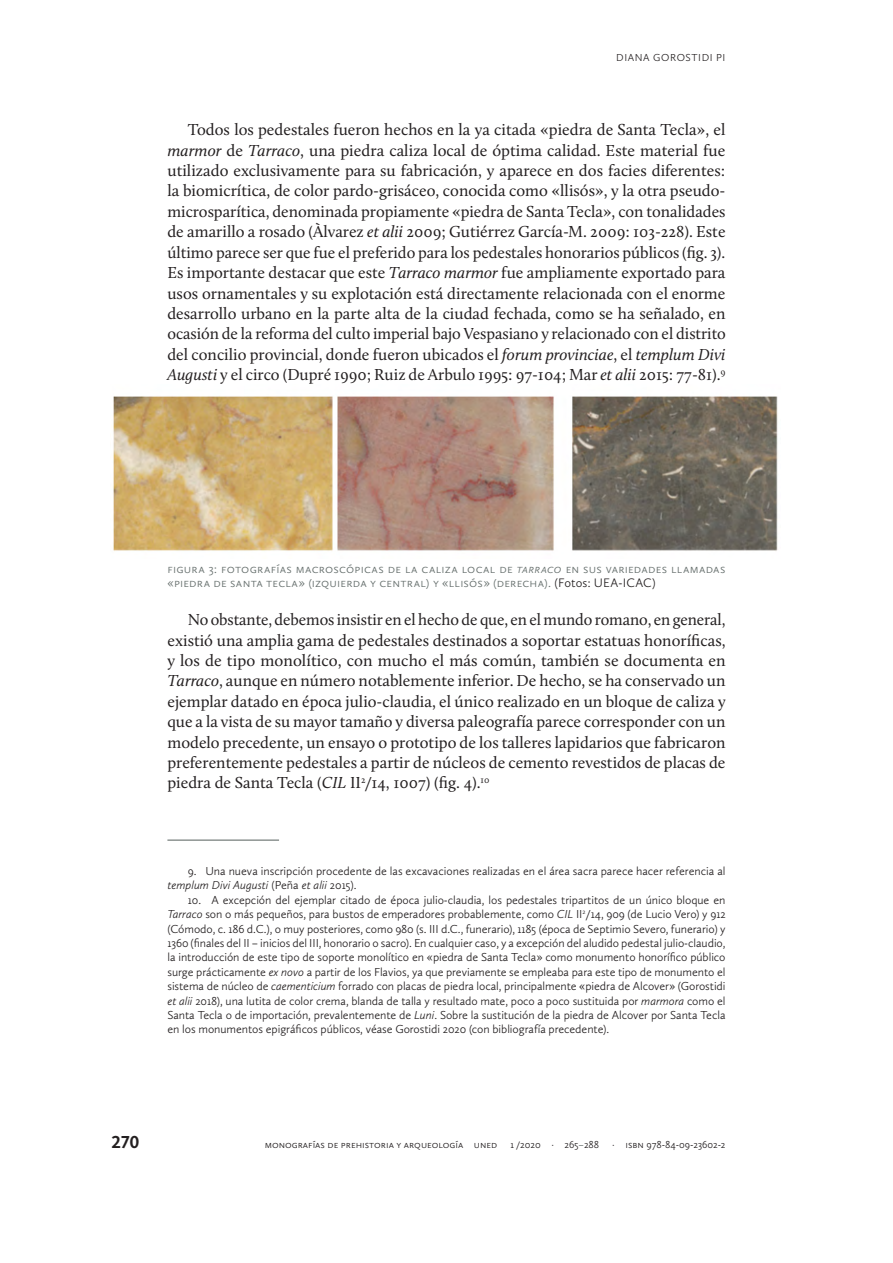
<style>
.page{position:relative;width:893px;height:1263px;background:#fff}
.page>*{position:absolute;margin:0;border:0;box-sizing:border-box;transform-origin:0 0}
.t1{font:700 18px "Calluna Sans";color:#231f20}
.Cuerpo{font:16.5px/20.4px "Calluna";color:#231f20;text-align:justify}
.Imagen_Pie{font:300 12.75px/14.2px "Calluna Sans";letter-spacing:.015em;color:#67706e}
.Notas_Pie{font:300 12px/14.4px "Calluna Sans";letter-spacing:-.005em;color:#231f20}
.t2{font:300 10.5px "Calluna Sans";color:#231f20}
.s1{font-style:italic}
.s2{color:#231f20}
.s3{font-weight:400;color:#67706e}
</style>
<div class="page">
<hr style="left:167px;top:839px;width:112px;height:2px;background:#67706e">
<img style="left:113px;top:396px;width:665px;height:155px">
<p class="t2" style="left:616px;top:52px;width:54px">Diana Goro</p>
<p class="t2" style="left:686px;top:52px;width:18px">stidi</p>
<p class="t2" style="left:716px;top:52px;width:9px">Pi</p>
<p class="Cuerpo" style="left:167px;top:119px;width:560px;text-indent:20px">Todos los pedestales fueron hechos en la ya citada «piedra de Santa Tecla», el <span class="s1">marmor</span> de <span class="s1">Tarraco</span>, una piedra caliza local de óptima calidad. Este material fue utilizado exclusivamente para su fabricación, y aparece en dos facies diferentes: la biomicrítica, de color pardo-grisáceo, conocida como «llisós», y la otra pseudo&shy;microsparítica, denominada propiamente «piedra de Santa Tecla», con tonalidades de amarillo a rosado (Àlvarez <span class="s1">et alii</span> 2009; Gutiérrez García-M. 2009: 103-228). Este último parece ser que fue el preferido para los pedestales honorarios públicos (fig. 3).<br>Es importante destacar que este <span class="s1">Tarraco marmor</span> fue ampliamente exportado para usos ornamentales y su explotación está directamente relacionada con el enorme desarrollo urbano en la parte alta de la ciudad fechada, como se ha señalado, en ocasión de la reforma del culto imperial bajo Vespasiano y relacionado con el distrito del concilio provincial, donde fueron ubicados el <span class="s1">forum provinciae</span>, el <span class="s1">templum Divi Augusti</span> y el circo (Dupré 1990; Ruiz de Arbulo 1995: 97-104; Mar <span class="s1">et alii</span> 2015: 77-81).<sup>9</sup></p>
<p class="Imagen_Pie" style="left:167px;top:561px;width:560px">Figura 3: Fotografías macroscópicas de la caliza local de <span class="s1">Tarraco</span> en sus variedades llamadas «piedra de Santa Tecla» (izquierda y central) y «llisós» (derecha). <span class="s2">(Fotos: UEA-ICAC)</span></p>
<p class="Cuerpo" style="left:167px;top:609px;width:560px;text-indent:20px">No obstante, debemos insistir en el hecho de que, en el mundo romano, en general, existió una amplia gama de pedestales destinados a soportar estatuas honoríficas, y los de tipo monolítico, con mucho el más común, también se documenta en <span class="s1">Tarraco</span>, aunque en número notablemente inferior. De hecho, se ha conservado un ejemplar datado en época julio-claudia, el único realizado en un bloque de caliza y que a la vista de su mayor tamaño y diversa paleografía parece corresponder con un modelo precedente, un ensayo o prototipo de los talleres lapidarios que fabricaron preferentemente pedestales a partir de núcleos de cemento revestidos de placas de piedra de Santa Tecla (<span class="s1">CIL</span> II<sup>2</sup>/14, 1007) (fig. 4).<sup>10</sup></p>
<p class="Notas_Pie" style="left:167px;top:863px;width:560px;text-indent:20px">9. Una nueva inscripción procedente de las excavaciones realizadas en el área sacra parece hacer referencia al <span class="s1">templum Divi Augusti</span> (Peña <span class="s1">et alii</span> 2015).</p>
<p class="Notas_Pie" style="left:167px;top:892px;width:560px;text-align:justify;text-indent:20px">10. A excepción del ejemplar citado de época julio-claudia, los pedestales tripartitos de un único bloque en <span class="s1">Tarraco</span> son o más pequeños, para bustos de emperadores probablemente, como <span class="s1">CIL</span> II<sup>2</sup>/14, 909 (de Lucio Vero) y 912 (Cómodo, c. 186 d.C.), o muy posteriores, como 980 (s. III d.C., funerario), 1185 (época de Septimio Severo, funerario) y 1360 (finales del II – inicios del III, honorario o sacro). En cualquier caso, y a excepción del aludido pedestal julio-claudio, la introducción de este tipo de soporte monolítico en «piedra de Santa Tecla» como monumento honorífico público surge prácticamente <span class="s1">ex novo</span> a partir de los Flavios, ya que previamente se empleaba para este tipo de monumento el sistema de núcleo de <span class="s1">caementicium</span> forrado con placas de piedra local, principalmente «piedra de Alcover» (Gorostidi <span class="s1">et alii</span> 2018), una lutita de color crema, blanda de talla y resultado mate, poco a poco sustituida por <span class="s1">marmora</span> como el Santa Tecla o de importación, prevalentemente de <span class="s1">Luni</span>. Sobre la sustitución de la piedra de Alcover por Santa Tecla en los monumentos epigráficos públicos, véase Gorostidi 2020 (con bibliografía precedente).</p>
<p class="t1" style="left:112px;top:1131px;width:29px">270</p>
<p class="t2" style="left:265px;top:1138px;width:462px">Monografías de prehistoria y Arqueología uned 1 /2020 · 265<span class="s3">–</span>288 · isBn 978-84-09-23602-2</p>
</div>
